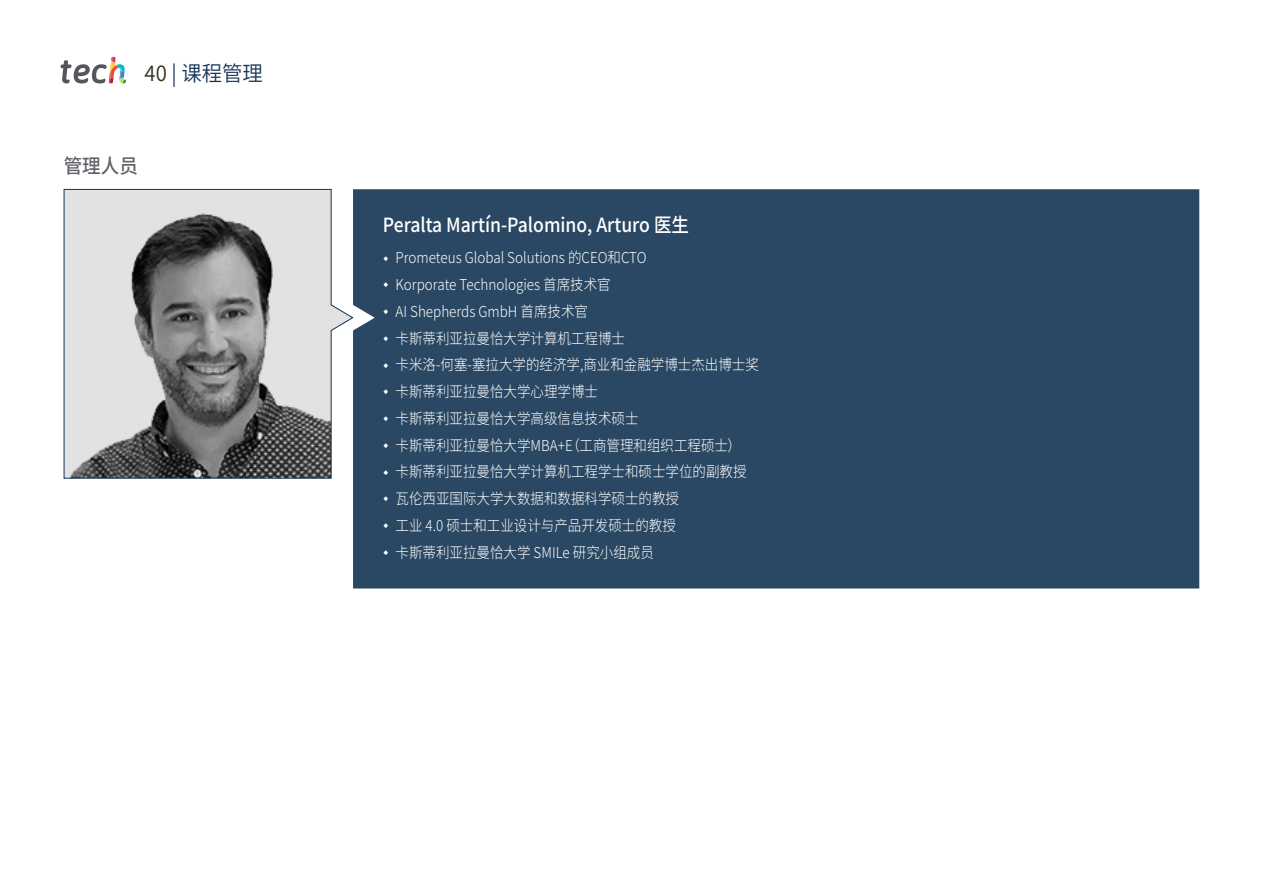
<style>
.page{position:relative;width:1263px;height:893px;background:#fff}
.page>*{position:absolute;margin:0;border:0;box-sizing:border-box;transform-origin:0 0}
.t1{font:21px "Source Han Sans CN";color:#17355b}
.t2{font:500 19.5px "Source Han Sans CN";color:#fff;scale:.9 1}
.t3{font:500 19.5px "Source Han Sans CN";color:#61646a;scale:.95 1}
.t4{font:300 15px/26.7px "Source Han Sans CN";color:#fff;scale:.9 1}
.s1{color:#312e20}
</style>
<div class="page">
<svg style="left:61px;top:57px;width:65px;height:27px"></svg>
<div style="left:353px;top:189px;width:846px;height:399px;background:#2a4763"></div>
<svg style="left:64px;top:189px;width:289px;height:290px;background:#a8a8a8"></svg>
<svg style="left:384px;top:256px;width:4px;height:5px"></svg>
<svg style="left:384px;top:282px;width:4px;height:5px"></svg>
<svg style="left:384px;top:309px;width:4px;height:5px"></svg>
<svg style="left:384px;top:336px;width:4px;height:5px"></svg>
<svg style="left:384px;top:363px;width:4px;height:5px"></svg>
<svg style="left:384px;top:389px;width:4px;height:5px"></svg>
<svg style="left:384px;top:416px;width:4px;height:5px"></svg>
<svg style="left:384px;top:443px;width:4px;height:5px"></svg>
<svg style="left:384px;top:470px;width:4px;height:5px"></svg>
<svg style="left:384px;top:496px;width:4px;height:5px"></svg>
<svg style="left:384px;top:523px;width:4px;height:5px"></svg>
<svg style="left:384px;top:550px;width:4px;height:5px"></svg>
<h1 class="t1" style="left:145px;top:61px;width:120px"><span class="s1">40</span> | 课程管理</h1>
<h2 class="t3" style="left:64px;top:155px;width:80px">管理人员</h2>
<h2 class="t2" style="left:383px;top:213px;width:342px">Peralta Martín-Palomino, Arturo 医生</h2>
<p class="t4" style="left:396px;top:245px;width:405px">Prometeus Global Solutions 的CEO和CTO<br>Korporate Technologies 首席技术官<br>AI Shepherds GmbH 首席技术官<br>卡斯蒂利亚拉曼恰大学计算机工程博士<br>卡米洛-何塞-塞拉大学的经济学,商业和金融学博士杰出博士奖卡斯蒂利亚拉曼恰大学心理学博士<br>卡斯蒂利亚拉曼恰大学高级信息技术硕士<br>卡斯蒂利亚拉曼恰大学MBA+E（工商管理和组织工程硕士）<br>卡斯蒂利亚拉曼恰大学计算机工程学士和硕士学位的副教授瓦伦西亚国际大学大数据和数据科学硕士的教授<br>工业 4.0 硕士和工业设计与产品开发硕士的教授<br>卡斯蒂利亚拉曼恰大学 SMILe 研究小组成员</p>
</div>
